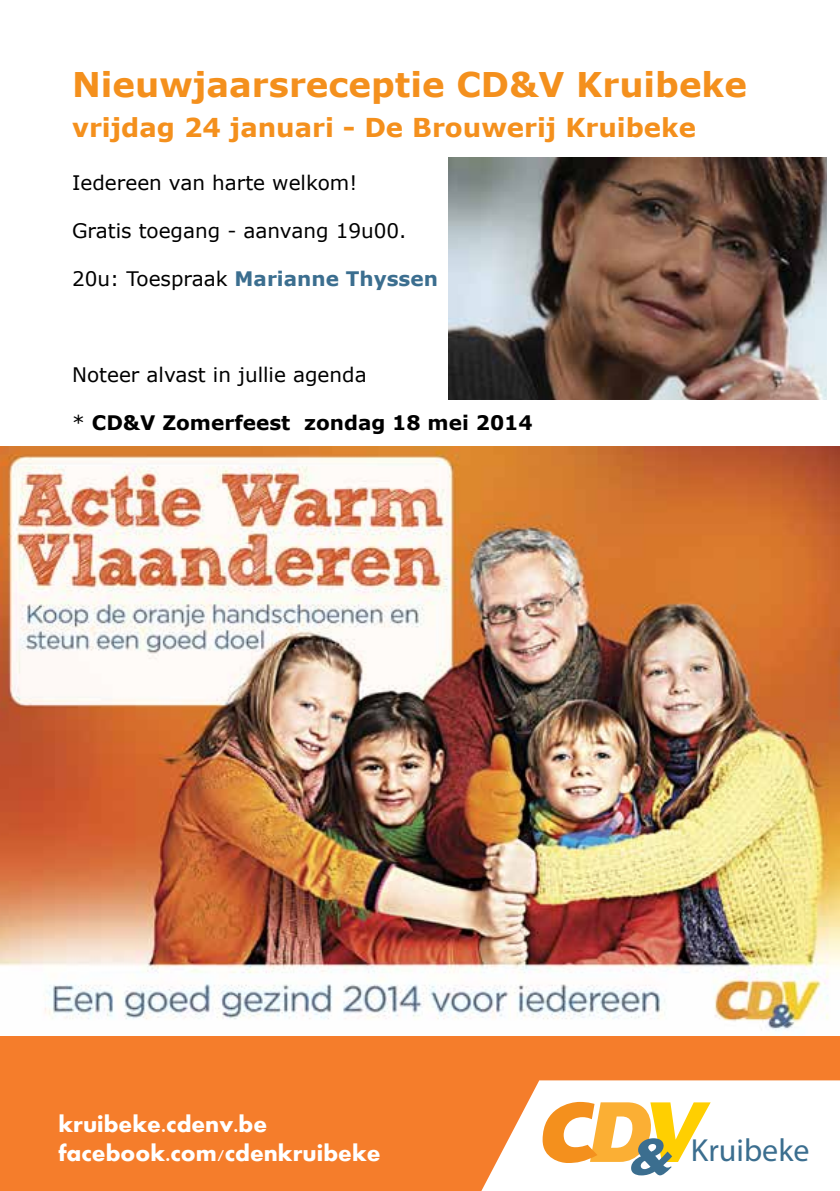
<style>
.page{position:relative;width:840px;height:1191px;background:#fff}
.page>*{position:absolute;margin:0;border:0;box-sizing:border-box;transform-origin:0 0}
.t1{font:700 34px "Verdana";color:#f4901d}
.t2{font:32px "Myriad Pro";color:#3b6e8f}
.t3{font:700 26px "Verdana";color:#f4901d}
.t4{font:700 24px/28.8px "Aharoni";color:#fff}
.t5{font:20px "Verdana";color:#000}
.t6{font:700 20px "Verdana";color:#000}
.t7{font:700 20px "Verdana";color:#3b6e8f}
.s1{font-weight:400;color:#000}
.s2{font-weight:400}
</style>
<div class="page">
<div style="left:0;top:1035px;width:839px;height:156px;background:#f57d2b"></div>
<svg style="left:481px;top:1080px;width:358px;height:111px"></svg>
<img style="left:448px;top:157px;width:378px;height:242px">
<img style="left:0;top:446px;width:839px;height:585px">
<h1 class="t1" style="left:72px;top:61px;width:676px">Nieuwjaarsreceptie CD&amp;V Kruibeke</h1>
<h3 class="t3" style="left:72px;top:109px;width:625px">vrijdag 24 januari - De Brouwerij Kruibeke</h3>
<p class="t5" style="left:72px;top:169px;width:286px">Iedereen van harte welkom!</p>
<p class="t5" style="left:72px;top:217px;width:336px">Gratis toegang - aanvang 19u00.</p>
<p class="t7" style="left:72px;top:264px;width:367px"><span class="s1">20u: Toespraak</span> Marianne Thyssen</p>
<p class="t5" style="left:72px;top:361px;width:296px">Noteer alvast in jullie agenda</p>
<p class="t6" style="left:72px;top:408px;width:462px"><span class="s2">*</span> CD&amp;V Zomerfeest zondag 18 mei 2014</p>
<p class="t4" style="left:58px;top:1111px;width:323px">kruibeke.cdenv.be facebook.com/cdenkruibeke</p>
<h2 class="t2" style="left:690px;top:1130px;width:120px">Kruibeke</h2>
</div>
